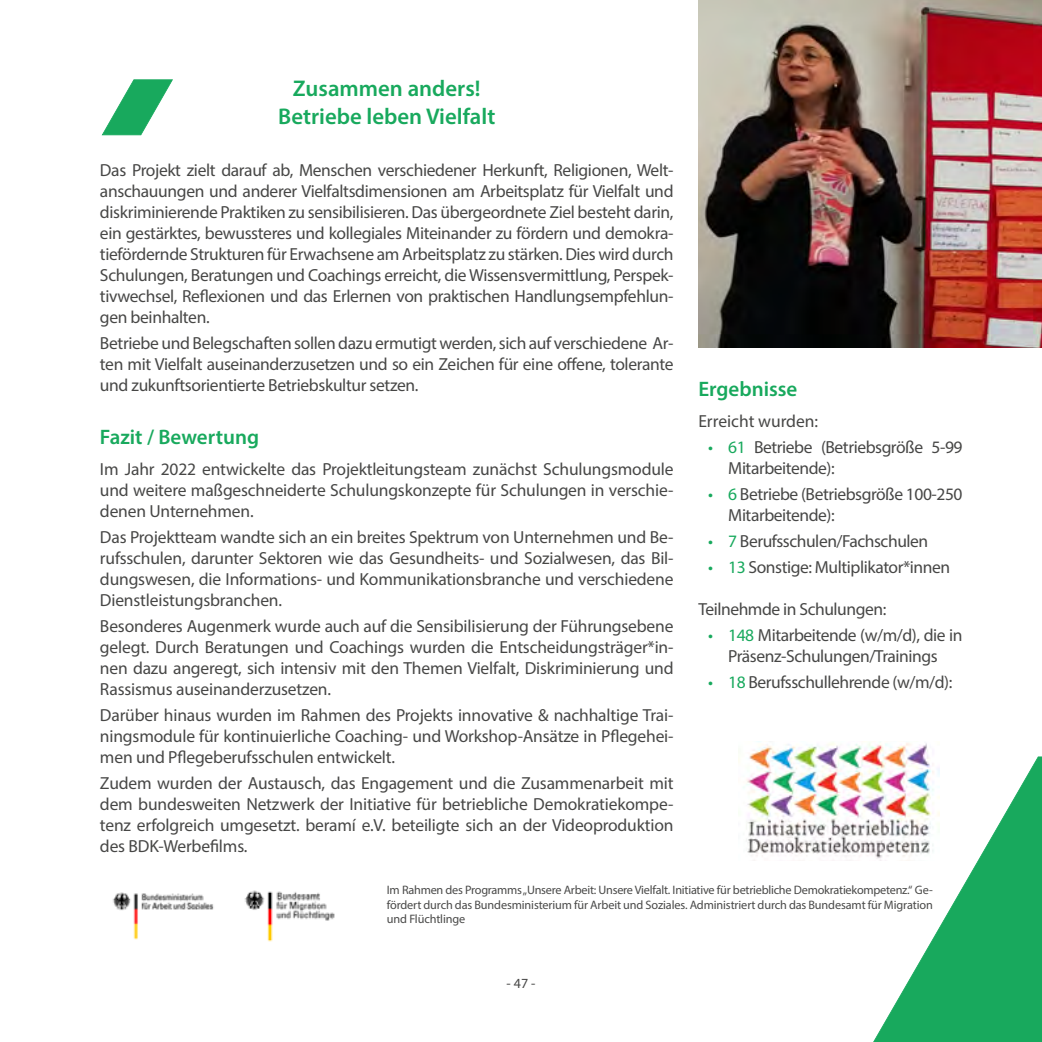
<style>
.page{position:relative;width:1042px;height:1042px;background:#fff}
.page>*{position:absolute;margin:0;border:0;box-sizing:border-box;transform-origin:0 0}
.t1{font:600 22.75px/27.3px "Myriad Pro";color:#18a95d;text-align:center}
.t2{font:600 21px "Myriad Pro";color:#18a95d}
.t3{font:17.5px/21px "Myriad Pro";letter-spacing:-.02em;color:#474746;text-align:justify}
.t4{font:17.5px "Myriad Pro";color:#474746}
.t5{font:14px "Myriad Pro";color:#474746}
.t6{font:12.25px/14.7px "Myriad Pro";letter-spacing:-.01em;color:#4a4a49;text-align:justify}
.s1{color:#18a95d}
</style>
<div class="page">
<img style="left:698px;top:0;width:344px;height:347px">
<svg style="left:873px;top:756px;width:169px;height:286px"></svg>
<svg style="left:101px;top:79px;width:72px;height:57px"></svg>
<img style="left:112px;top:892px;width:102px;height:48px">
<img style="left:244px;top:890px;width:91px;height:52px">
<img style="left:738px;top:741px;width:202px;height:119px">
<h1 class="t1" style="left:278px;top:75px;width:219px">Zusammen anders!<br>Betriebe leben Vielfalt</h1>
<p class="t3" style="left:100px;top:159px;width:575px">Das Projekt zielt darauf ab, Menschen verschiedener Herkunft, Religionen, Welt&shy;anschauungen und anderer Vielfaltsdimensionen am Arbeitsplatz für Vielfalt und diskriminierende Praktiken zu sensibilisieren. Das übergeordnete Ziel besteht darin, ein gestärktes, bewussteres und kollegiales Miteinander zu fördern und demokra&shy;tiefördernde Strukturen für Erwachsene am Arbeitsplatz zu stärken. Dies wird durch Schulungen, Beratungen und Coachings erreicht, die Wissensvermittlung, Perspek&shy;tivwechsel, Reflexionen und das Erlernen von praktischen Handlungsempfehlun&shy;gen beinhalten.</p>
<p class="t3" style="left:100px;top:332px;width:575px">Betriebe und Belegschaften sollen dazu ermutigt werden, sich auf verschiedene Ar&shy;ten mit Vielfalt auseinanderzusetzen und so ein Zeichen für eine offene, tolerante und zukunftsorientierte Betriebskultur setzen.</p>
<p class="t2" style="left:100px;top:424px;width:161px">Fazit / Bewertung</p>
<p class="t3" style="left:100px;top:458px;width:575px">Im Jahr 2022 entwickelte das Projektleitungsteam zunächst Schulungsmodule und weitere maßgeschneiderte Schulungskonzepte für Schulungen in verschie&shy;denen Unternehmen.</p>
<p class="t3" style="left:100px;top:526px;width:575px">Das Projektteam wandte sich an ein breites Spektrum von Unternehmen und Be&shy;rufsschulen, darunter Sektoren wie das Gesundheits- und Sozialwesen, das Bil&shy;dungswesen, die Informations- und Kommunikationsbranche und verschiedene Dienstleistungsbranchen.</p>
<p class="t3" style="left:100px;top:615px;width:575px">Besonderes Augenmerk wurde auch auf die Sensibilisierung der Führungsebene gelegt. Durch Beratungen und Coachings wurden die Entscheidungsträger*in&shy;nen dazu angeregt, sich intensiv mit den Themen Vielfalt, Diskriminierung und Rassismus auseinanderzusetzen.</p>
<p class="t3" style="left:100px;top:704px;width:575px">Darüber hinaus wurden im Rahmen des Projekts innovative &amp; nachhaltige Trai&shy;ningsmodule für kontinuierliche Coaching- und Workshop-Ansätze in Pflegehei&shy;men und Pflegeberufsschulen entwickelt.</p>
<p class="t3" style="left:100px;top:772px;width:575px">Zudem wurden der Austausch, das Engagement und die Zusammenarbeit mit dem bundesweiten Netzwerk der Initiative für betriebliche Demokratiekompe&shy;tenz erfolgreich umgesetzt. beramí e.V. beteiligte sich an der Videoproduktion des BDK-Werbefilms.</p>
<p class="t2" style="left:698px;top:376px;width:101px">Ergebnisse</p>
<p class="t4" style="left:698px;top:410px;width:121px">Erreicht wurden:</p>
<p class="t3" style="left:728px;top:436px;width:236px;text-indent:-20px"><span class="s1">• 61</span> Betriebe (Betriebsgröße 5-99<br>Mitarbeitende):</p>
<p class="t3" style="left:728px;top:483px;width:236px;text-indent:-20px"><span class="s1">• 6</span> Betriebe (Betriebsgröße 100-250<br>Mitarbeitende):</p>
<p class="t3" style="left:708px;top:530px;width:221px"><span class="s1">• 7</span> Berufsschulen/Fachschulen</p>
<p class="t3" style="left:708px;top:556px;width:243px"><span class="s1">• 13</span> Sonstige: Multiplikator*innen</p>
<p class="t3" style="left:698px;top:598px;width:189px">Teilnehmde in Schulungen:</p>
<p class="t3" style="left:708px;top:624px;width:256px;text-align:center"><span class="s1">• 148</span> Mitarbeitende (w/m/d), die in<br>Präsenz-Schulungen/Trainings</p>
<p class="t3" style="left:708px;top:671px;width:246px"><span class="s1">• 18</span> Berufsschullehrende (w/m/d):</p>
<p class="t6" style="left:387px;top:882px;width:547px">Im Rahmen des Programms „Unsere Arbeit: Unsere Vielfalt. Initiative für betriebliche Demokratiekompetenz.“ Ge&shy;fördert durch das Bundesministerium für Arbeit und Soziales. Administriert durch das Bundesamt für Migration und Flüchtlinge</p>
<p class="t5" style="left:506px;top:974px;width:30px">- 47 -</p>
</div>
